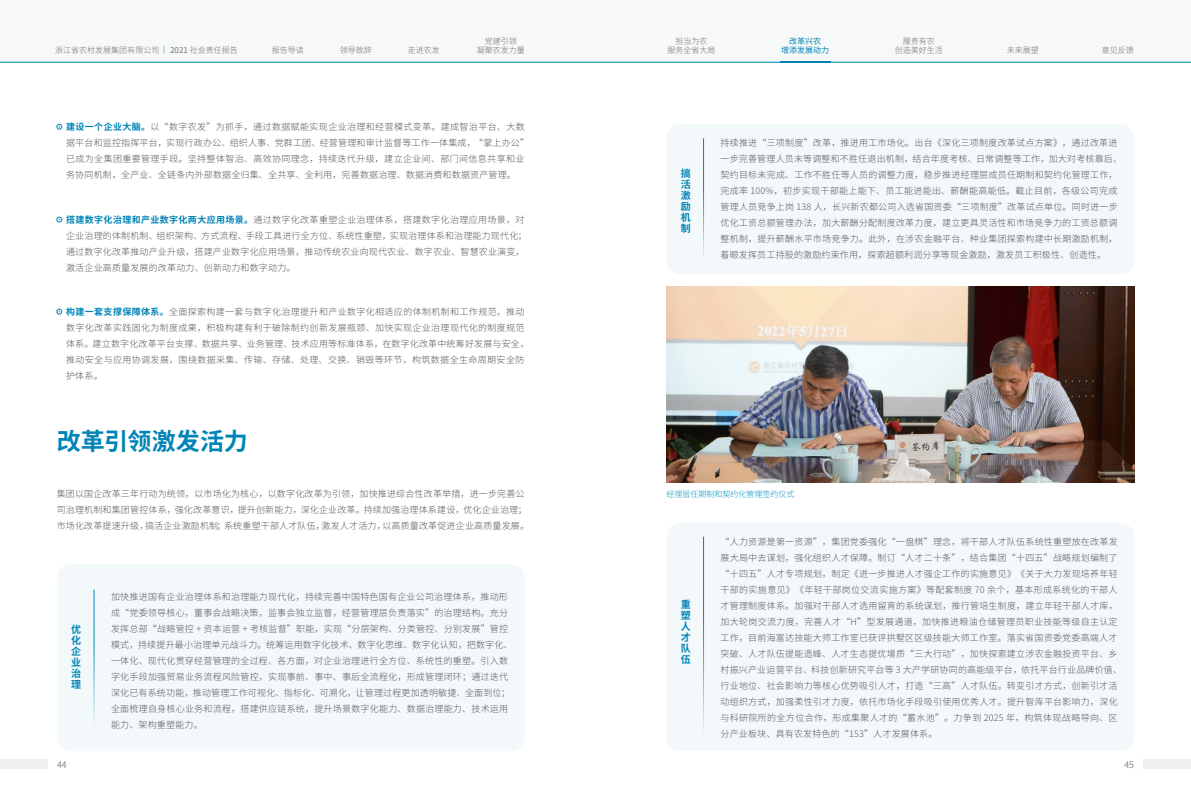
<style>
.page{position:relative;width:1191px;height:808px;background:#fff}
.page>*{position:absolute;margin:0;border:0;box-sizing:border-box;transform-origin:0 0}
.t1{font:700 24px "Source Han Sans CN";color:#0084b7}
.t2{font:700 10px/11px "Source Han Sans CN";color:#0084b7;text-align:justify}
.t3{font:300 9px/16px "Source Han Sans CN";letter-spacing:.025em;color:#595757}
.t4{font:300 8px/9.6px "Source Han Sans CN";color:#727171;text-align:center}
.t5{font:300 8px "Source Han Sans CN";color:#0096c3}
.t6{font:8px/9.6px "Source Han Sans CN";color:#0084b7;text-align:center}
.s1{font-weight:700;color:#0084b7}
.s2{font-weight:400}
</style>
<div class="page">
<div style="left:0;top:0;width:1191px;height:62px;background:#f7f8f8"></div>
<hr style="left:780px;top:61px;width:50px;height:1px;background:#0084b7">
<hr style="left:0;top:62px;width:1191px;height:1px;background:#0084b7">
<div style="left:0;top:760px;width:48px;height:9px;background:#efefef"></div>
<div style="left:1142px;top:760px;width:49px;height:9px;background:#efefef"></div>
<div style="left:57px;top:564px;width:468px;height:187px;background:#f3f9fb;border-radius:14px"></div>
<div style="left:666px;top:124px;width:468px;height:150px;background:#f3f9fb;border-radius:14px"></div>
<div style="left:666px;top:523px;width:468px;height:228px;background:#f3f9fb;border-radius:14px"></div>
<hr style="left:94px;top:590px;width:1px;height:140px;background:#0084b7">
<hr style="left:703px;top:138px;width:1px;height:121px;background:#0084b7">
<hr style="left:703px;top:537px;width:1px;height:200px;background:#0084b7">
<img style="left:666px;top:286px;width:468px;height:196px">
<svg style="left:57px;top:217px;width:5px;height:5px"></svg>
<svg style="left:57px;top:309px;width:5px;height:5px"></svg>
<svg style="left:57px;top:124px;width:5px;height:5px"></svg>
<p class="t4" style="left:272px;top:46px;width:33px">报告导读</p>
<p class="t4" style="left:340px;top:46px;width:33px">领导致辞</p>
<p class="t4" style="left:408px;top:46px;width:33px">走进农发</p>
<p class="t4" style="left:477px;top:36px;width:49px">党建引领<br>凝聚农发力量</p>
<p class="t4" style="left:667px;top:36px;width:49px">担当为农<br>服务全省大局</p>
<p class="t6" style="left:781px;top:36px;width:49px">改革兴农<br>增添发展动力</p>
<p class="t4" style="left:903px;top:36px;width:33px">履责有农</p>
<p class="t4" style="left:55px;top:46px;width:184px">浙江省农村发展集团有限公司<span class="s1">｜</span> <span class="s2">2021</span> 社会责任报告</p>
<p class="t4" style="left:895px;top:46px;width:49px">创造美好生活</p>
<p class="t4" style="left:1007px;top:46px;width:33px">未来展望</p>
<p class="t4" style="left:1101px;top:46px;width:33px">意见反馈</p>
<p class="t3" style="left:66px;top:119px;width:464px"><span class="s1">建设一个企业大脑。</span>以“数字农发”为抓手，通过数据赋能实现企业治理和经营模式变革。建成智治平台、大数据平台和监控指挥平台，实现行政办公、组织人事、党群工团、经营管理和审计监督等工作一体集成，“掌上办公”已成为全集团重要管理手段。坚持整体智治、高效协同理念，持续迭代升级，建立企业间、部门间信息共享和业务协同机制，全产业、全链条内外部数据全归集、全共享、全利用，完善数据治理、数据消费和数据资产管理。</p>
<p class="t3" style="left:66px;top:212px;width:462px"><span class="s1">搭建数字化治理和产业数字化两大应用场景。</span>通过数字化改革重塑企业治理体系，搭建数字化治理应用场景，对企业治理的体制机制、组织架构、方式流程、手段工具进行全方位、系统性重塑，实现治理体系和治理能力现代化；通过数字化改革推动产业升级，搭建产业数字化应用场景，推动传统农业向现代农业、数字农业、智慧农业演变，激活企业高质量发展的改革动力、创新动力和数字动力。</p>
<p class="t3" style="left:66px;top:304px;width:464px"><span class="s1">构建一套支撑保障体系。</span>全面探索构建一套与数字化治理提升和产业数字化相适应的体制机制和工作规范，推动数字化改革实践固化为制度成果，积极构建有利于破除制约创新发展瓶颈、加快实现企业治理现代化的制度规范体系。建立数字化改革平台支撑、数据共享、业务管理、技术应用等标准体系，在数字化改革中统筹好发展与安全，推动安全与应用协调发展，围绕数据采集、传输、存储、处理、交换、销毁等环节，构筑数据全生命周期安全防护体系。</p>
<h1 class="t1" style="left:57px;top:428px;width:193px">改革引领激发活力</h1>
<p class="t3" style="left:57px;top:486px;width:474px">集团以国企改革三年行动为统领，以市场化为核心，以数字化改革为引领，加快推进综合性改革举措，进一步完善公司治理机制和集团管控体系，强化改革意识，提升创新能力，深化企业改革。持续加强治理体系建设，优化企业治理；市场化改革提速升级，搞活企业激励机制；系统重塑干部人才队伍，激发人才活力，以高质量改革促进企业高质量发展。</p>
<p class="t2" style="left:71px;top:624px;width:11px">优化企业治理</p>
<p class="t3" style="left:111px;top:589px;width:403px">加快推进国有企业治理体系和治理能力现代化，持续完善中国特色国有企业公司治理体系，推动形成“党委领导核心，董事会战略决策，监事会独立监督，经营管理层负责落实”的治理结构。充分发挥总部“战略管控 + 资本运营 + 考核监督”职能，实现“分层架构、分类管控、分别发展”管控模式，持续提升最小治理单元战斗力。统筹运用数字化技术、数字化思维、数字化认知，把数字化、一体化、现代化贯穿经营管理的全过程、各方面，对企业治理进行全方位、系统性的重塑。引入数字化手段加强贸易业务流程风险管控，实现事前、事中、事后全流程化，形成管理闭环；通过迭代深化已有系统功能，推动管理工作可视化、指标化、可溯化，让管理过程更加透明敏捷、全面到位；全面梳理自身核心业务和流程，搭建供应链系统，提升场景数字化能力、数据治理能力、技术运用能力、架构重塑能力。</p>
<p class="t2" style="left:681px;top:168px;width:11px">搞活激励机制</p>
<p class="t3" style="left:720px;top:135px;width:403px">持续推进“三项制度”改革，推进用工市场化。出台《深化三项制度改革试点方案》，通过改革进一步完善管理人员末等调整和不胜任退出机制，结合年度考核、日常调整等工作，加大对考核靠后、契约目标未完成、工作不胜任等人员的调整力度，稳步推进经理层成员任期制和契约化管理工作，完成率 100%，初步实现干部能上能下、员工能进能出、薪酬能高能低。截止目前，各级公司完成管理人员竞争上岗 138 人，长兴新农都公司入选省国资委“三项制度”改革试点单位。同时进一步优化工资总额管理办法，加大薪酬分配制度改革力度，建立更具灵活性和市场竞争力的工资总额调整机制，提升薪酬水平市场竞争力。此外，在涉农金融平台、种业集团探索构建中长期激励机制，着眼发挥员工持股的激励约束作用，探索超额利润分享等现金激励，激发员工积极性、创造性。</p>
<p class="t5" style="left:666px;top:490px;width:129px">经理层任期制和契约化管理签约仪式</p>
<p class="t2" style="left:681px;top:599px;width:11px">重塑人才队伍</p>
<p class="t3" style="left:720px;top:533px;width:403px">“人力资源是第一资源”，集团党委强化“一盘棋”理念，将干部人才队伍系统性重塑放在改革发展大局中去谋划，强化组织人才保障。制订“人才二十条”，结合集团“十四五”战略规划编制了“十四五”人才专项规划，制定《进一步推进人才强企工作的实施意见》《关于大力发现培养年轻干部的实施意见》《年轻干部岗位交流实施方案》等配套制度 70 余个，基本形成系统化的干部人才管理制度体系。加强对干部人才选用留育的系统谋划，推行管培生制度，建立年轻干部人才库，加大轮岗交流力度，完善人才“H”型发展通道，加快推进粮油仓储管理员职业技能等级自主认定工作，目前海富达技能大师工作室已获评拱墅区区级技能大师工作室。落实省国资委党委高端人才突破、人才队伍提能造峰、人才生态提优增质“三大行动”，加快探索建立涉农金融投资平台、乡村振兴产业运营平台、科技创新研究平台等 3 大产学研协同的高能级平台，依托平台行业品牌价值、行业地位、社会影响力等核心优势吸引人才，打造“三高”人才队伍。转变引才方式，创新引才活动组织方式，加强柔性引才力度，依托市场化手段吸引使用优秀人才。提升智库平台影响力，深化与科研院所的全方位合作，形成集聚人才的“蓄水池”。力争到 2025 年，构筑体现战略导向、区分产业板块、具有农发特色的“153”人才发展体系。</p>
<p class="t3" style="left:57px;top:756px;width:11px">44</p>
<p class="t3" style="left:1124px;top:756px;width:11px">45</p>
</div>
